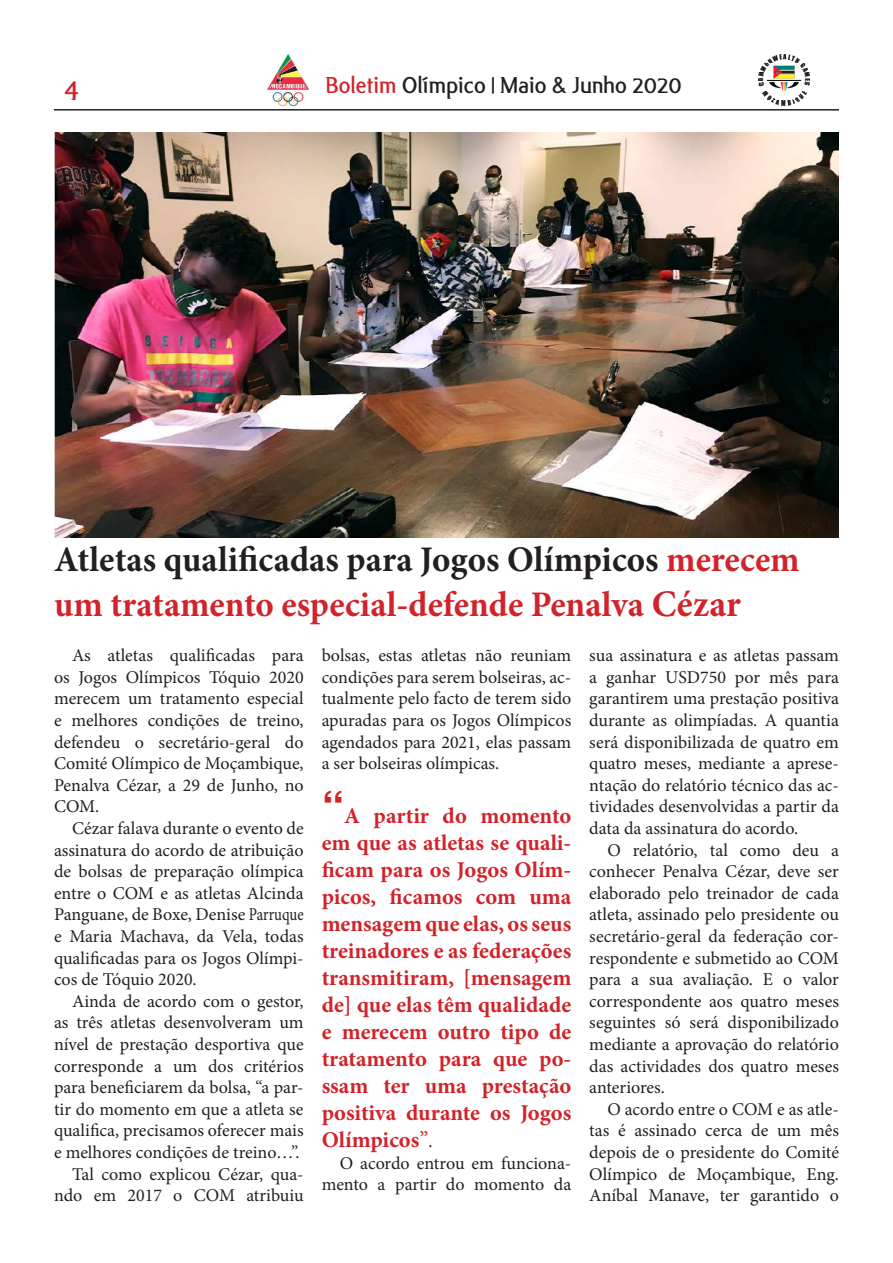
<style>
.page{position:relative;width:893px;height:1263px;background:#fff}
.page>*{position:absolute;margin:0;border:0;box-sizing:border-box;transform-origin:0 0}
.t1{font:700 36px/45px "Minion Pro";color:#d1232a}
.t2{font:27px "Alex";color:#d1232a}
.t3{font:700 22.5px/27px "Minion Pro";color:#d1232a;text-align:justify}
.t4{font:21px "Alex";color:#231f20}
.t5{font:18px/21.6px "Minion Pro";color:#231f20;text-align:justify}
.s1{color:#d1232a}
.s2{font-size:18px}
.s3{color:#231f20}
.s4{font-size:37.5px}
.s5{font-family:"Helvetica";font-size:45px}
.s6{font-weight:400}
.s7{font-weight:400;font-size:18px;color:#231f20}
</style>
<div class="page">
<hr style="left:54px;top:109px;width:785px;height:2px;background:#231f20">
<img style="left:759px;top:54px;width:50px;height:51px">
<img style="left:267px;top:54px;width:42px;height:52px">
<img style="left:54px;top:133px;width:785px;height:404px">
<h2 class="t2" style="left:65px;top:69px;width:16px">4</h2>
<p class="t4" style="left:326px;top:69px;width:358px"><span class="s1">Boletim</span> Olímpico <span class="s2">|</span> Maio &amp; Junho 2020</p>
<h1 class="t1" style="left:54px;top:536px;width:747px"><span class="s3">Atletas qualificadas para Jogos Olímpicos</span> merecem um tratamento especial-defende Penalva <span class="s4">Cézar</span></h1>
<p class="t5" style="left:54px;top:645px;width:251px;text-indent:18px">As atletas qualificadas para os Jogos Olímpicos Tóquio 2020 merecem um tratamento especial e melhores condições de treino, defendeu o secretário-geral do Comité Olímpico de Moçambique, Penalva Cézar, a 29 de Junho, no COM.</p>
<p class="t5" style="left:54px;top:817px;width:251px;text-indent:18px">Cézar falava durante o evento de assinatura do acordo de atribuição de bolsas de preparação olímpica entre o COM e as atletas Alcinda Panguane, de Boxe, Denise Parruque e Maria Machava, da Vela, todas qualificadas para os Jogos Olímpi&shy;cos de Tóquio 2020.</p>
<p class="t5" style="left:54px;top:990px;width:251px;text-align:right">Ainda de acordo com o gestor, as três atletas desenvolveram um nível de prestação desportiva que corresponde a um dos critérios para beneficiarem da bolsa, “a par&shy;tir do momento em que a atleta se qualifica, precisamos oferecer mais e melhores condições de treino…”.<br>Tal como explicou Cézar, qua&shy;ndo em 2017 o COM atribuiu</p>
<p class="t5" style="left:322px;top:645px;width:251px">bolsas, estas atletas não reuniam condições para serem bolseiras, ac&shy;tualmente pelo facto de terem sido apuradas para os Jogos Olímpicos agendados para 2021, elas passam a ser bolseiras olímpicas.</p>
<p class="t3" style="left:322px;top:802px;width:251px"><span class="s5">“</span>A partir do momento em que as atletas se quali&shy;ficam para os Jogos Olím&shy;picos, ficamos com uma mensagem que elas, os seus treinadores e as federações transmitiram, [mensagem de] que elas têm qualidade e merecem outro tipo de tratamento para que po&shy;ssam ter uma prestação positiva durante os Jogos Olímpicos<span class="s6">”</span><span class="s7">.</span></p>
<p class="t5" style="left:322px;top:1152px;width:251px;text-align:right">O acordo entrou em funciona&shy;mento a partir do momento da</p>
<p class="t5" style="left:589px;top:645px;width:251px">sua assinatura e as atletas passam a ganhar USD750 por mês para garantirem uma prestação positiva durante as olimpíadas. A quantia será disponibilizada de quatro em quatro meses, mediante a aprese&shy;ntação do relatório técnico das ac&shy;tividades desenvolvidas a partir da data da assinatura do acordo.</p>
<p class="t5" style="left:589px;top:839px;width:251px;text-indent:18px">O relatório, tal como deu a conhecer Penalva Cézar, deve ser elaborado pelo treinador de cada atleta, assinado pelo presidente ou secretário-geral da federação cor&shy;respondente e submetido ao COM para a sua avaliação. E o valor correspondente aos quatro meses seguintes só será disponibilizado mediante a aprovação do relatório das actividades dos quatro meses anteriores.</p>
<p class="t5" style="left:589px;top:1098px;width:251px;text-indent:18px">O acordo entre o COM e as atle&shy;tas é assinado cerca de um mês depois de o presidente do Comité Olímpico de Moçambique, Eng.<br>Aníbal Manave, ter garantido o</p>
</div>
